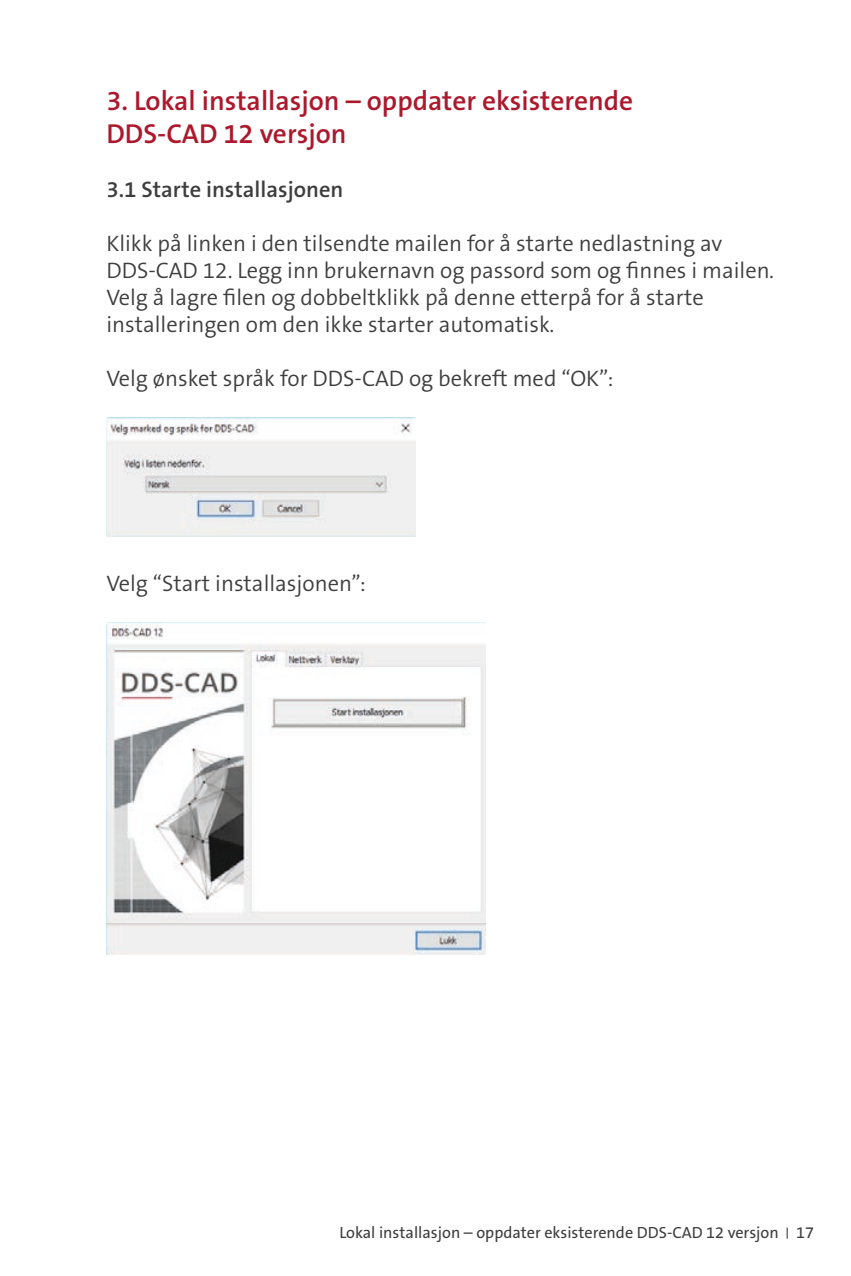
<style>
.page{position:relative;width:851px;height:1276px;background:#fff}
.page>*{position:absolute;margin:0;border:0;box-sizing:border-box;transform-origin:0 0}
.t1{font:600 27.5px/33px "The Sans B W6";color:#ac182c}
.Body_text{font:300 22.5px/27px "The Sans B W4";color:#3e3e40}
.Body_text_Semibold{font:600 22.5px "The Sans B W6";color:#3e3e40}
.t2{font:16.25px "The Sans B W5 Plain";color:#3e3e40}
</style>
<div class="page">
<img style="left:106px;top:418px;width:309px;height:118px">
<img style="left:106px;top:623px;width:379px;height:332px">
<p class="t1" style="left:106px;top:85px;width:528px">3. Lokal installasjon – oppdater eksisterende<br>DDS-CAD 12 versjon</p>
<p class="Body_text_Semibold" style="left:106px;top:175px;width:238px">3.1 Starte installasjonen</p>
<p class="Body_text" style="left:106px;top:230px;width:669px">Klikk på linken i den tilsendte mailen for å starte nedlastning av DDS-CAD 12. Legg inn brukernavn og passord som og finnes i mailen.<br>Velg å lagre filen og dobbeltklikk på denne etterpå for å starte installeringen om den ikke starter automatisk.</p>
<p class="Body_text" style="left:106px;top:365px;width:508px">Velg ønsket språk for DDS-CAD og bekreft med “OK”:</p>
<p class="Body_text" style="left:106px;top:570px;width:261px">Velg “Start installasjonen”:</p>
<p class="t2" style="left:339px;top:1222px;width:476px">Lokal installasjon – oppdater eksisterende DDS-CAD 12 versjon <sup>|</sup> 17</p>
</div>
